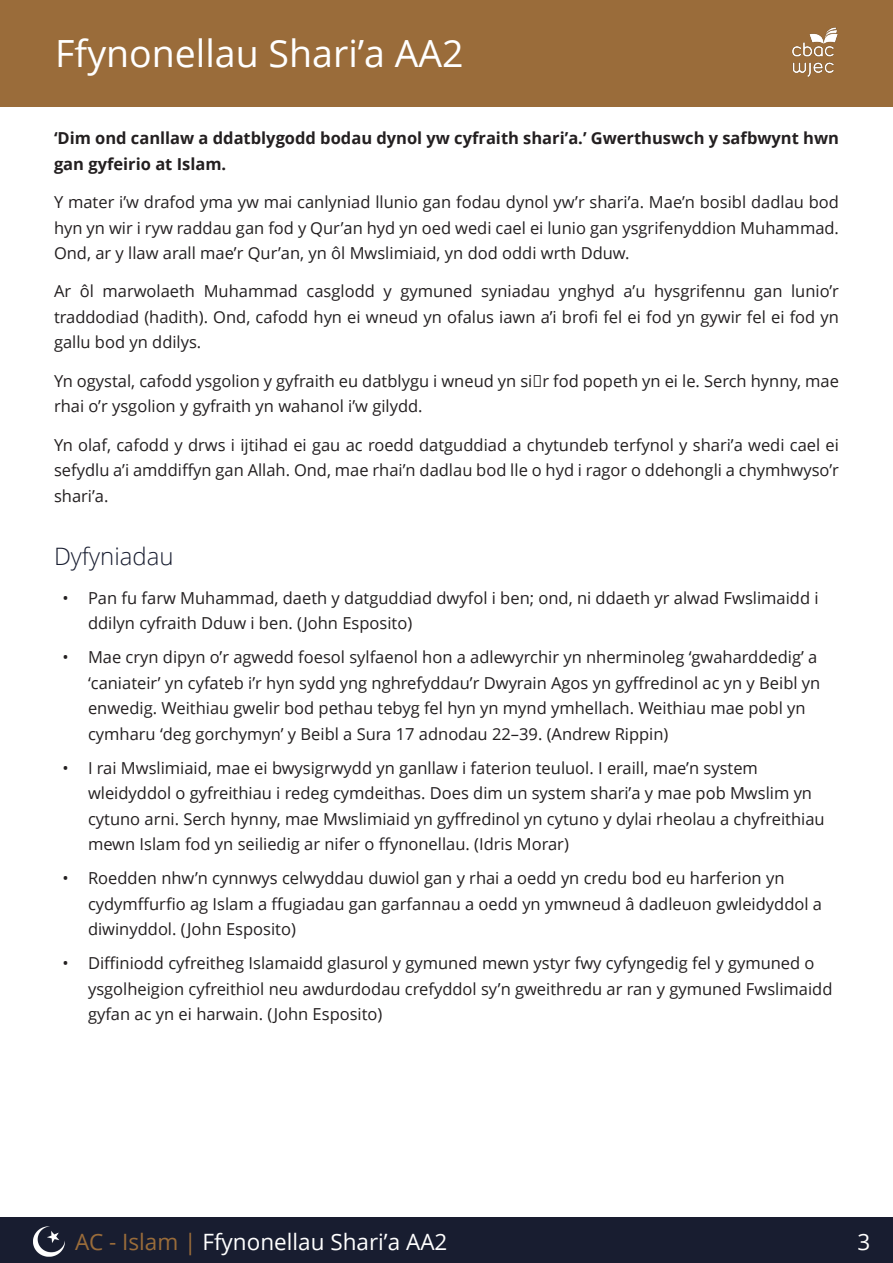
<style>
.page{position:relative;width:893px;height:1263px;background:#fff}
.page>*{position:absolute;margin:0;border:0;box-sizing:border-box;transform-origin:0 0}
.t1{font:37.5px "Open Sans";color:#fff}
.sub-heading{font:300 24px "Open Sans";color:#181d30}
.t2{font:22.5px "Open Sans";color:#fff}
.Paragraph_text{font:16.5px/25.5px "Open Sans";color:#231f20}
.Paragraph_text-2{font:700 16.5px/25.5px "Open Sans";color:#231f20}
.s1{color:#9a6c3a}
</style>
<div class="page">
<div style="left:0;top:0;width:893px;height:106px;background:#9a6c3a"></div>
<div style="left:0;top:1217px;width:893px;height:46px;background:#181d30"></div>
<img style="left:34px;top:1226px;width:31px;height:31px">
<img style="left:792px;top:28px;width:46px;height:49px">
<h1 class="t1" style="left:55px;top:28px;width:410px">Ffynonellau Shari’a AA2</h1>
<p class="Paragraph_text-2" style="left:54px;top:125px;width:786px">‘Dim ond canllaw a ddatblygodd bodau dynol yw cyfraith shari’a.’ Gwerthuswch y safbwynt hwn gan gyfeirio at Islam.</p>
<p class="Paragraph_text" style="left:54px;top:189px;width:786px;text-align:justify">Y mater i’w drafod yma yw mai canlyniad llunio gan fodau dynol yw’r shari’a. Mae’n bosibl dadlau bod hyn yn wir i ryw raddau gan fod y Qur’an hyd yn oed wedi cael ei lunio gan ysgrifenyddion Muhammad.<br>Ond, ar y llaw arall mae’r Qur’an, yn ôl Mwslimiaid, yn dod oddi wrth Dduw.</p>
<p class="Paragraph_text" style="left:54px;top:278px;width:786px;text-align:justify">Ar ôl marwolaeth Muhammad casglodd y gymuned syniadau ynghyd a’u hysgrifennu gan lunio’r traddodiad (hadith). Ond, cafodd hyn ei wneud yn ofalus iawn a’i brofi fel ei fod yn gywir fel ei fod yn gallu bod yn ddilys.</p>
<p class="Paragraph_text" style="left:54px;top:368px;width:786px">Yn ogystal, cafodd ysgolion y gyfraith eu datblygu i wneud yn siŵr fod popeth yn ei le. Serch hynny, mae rhai o’r ysgolion y gyfraith yn wahanol i’w gilydd.</p>
<p class="Paragraph_text" style="left:54px;top:431px;width:786px;text-align:justify">Yn olaf, cafodd y drws i ijtihad ei gau ac roedd datguddiad a chytundeb terfynol y shari’a wedi cael ei sefydlu a’i amddiffyn gan Allah. Ond, mae rhai’n dadlau bod lle o hyd i ragor o ddehongli a chymhwyso’r shari’a.</p>
<p class="sub-heading" style="left:54px;top:540px;width:121px">Dyfyniadau</p>
<p class="Paragraph_text" style="left:88px;top:584px;width:732px;text-indent:-26px">• Pan fu farw Muhammad, daeth y datguddiad dwyfol i ben; ond, ni ddaeth yr alwad Fwslimaidd i ddilyn cyfraith Dduw i ben. (John Esposito)</p>
<p class="Paragraph_text" style="left:88px;top:644px;width:734px;text-indent:-26px">• Mae cryn dipyn o’r agwedd foesol sylfaenol hon a adlewyrchir yn nherminoleg ‘gwaharddedig’ a ‘caniateir’ yn cyfateb i’r hyn sydd yng nghrefyddau’r Dwyrain Agos yn gyffredinol ac yn y Beibl yn enwedig. Weithiau gwelir bod pethau tebyg fel hyn yn mynd ymhellach. Weithiau mae pobl yn cymharu ‘deg gorchymyn’ y Beibl a Sura 17 adnodau 22–39. (Andrew Rippin)</p>
<p class="Paragraph_text" style="left:88px;top:754px;width:738px;text-indent:-26px">• I rai Mwslimiaid, mae ei bwysigrwydd yn ganllaw i faterion teuluol. I eraill, mae’n system wleidyddol o gyfreithiau i redeg cymdeithas. Does dim un system shari’a y mae pob Mwslim yn cytuno arni. Serch hynny, mae Mwslimiaid yn gyffredinol yn cytuno y dylai rheolau a chyfreithiau mewn Islam fod yn seiliedig ar nifer o ffynonellau. (Idris Morar)</p>
<p class="Paragraph_text" style="left:88px;top:865px;width:736px;text-indent:-26px">• Roedden nhw’n cynnwys celwyddau duwiol gan y rhai a oedd yn credu bod eu harferion yn cydymffurfio ag Islam a ffugiadau gan garfannau a oedd yn ymwneud â dadleuon gwleidyddol a diwinyddol. (John Esposito)</p>
<p class="Paragraph_text" style="left:88px;top:950px;width:746px;text-indent:-26px">• Diffiniodd cyfreitheg Islamaidd glasurol y gymuned mewn ystyr fwy cyfyngedig fel y gymuned o ysgolheigion cyfreithiol neu awdurdodau crefyddol sy’n gweithredu ar ran y gymuned Fwslimaidd gyfan ac yn ei harwain. (John Esposito)</p>
<h3 class="t2" style="left:75px;top:1226px;width:374px"><span class="s1">AC - Islam |</span> Ffynonellau Shari’a AA2</h3>
<h3 class="t2" style="left:858px;top:1226px;width:14px">3</h3>
</div>
